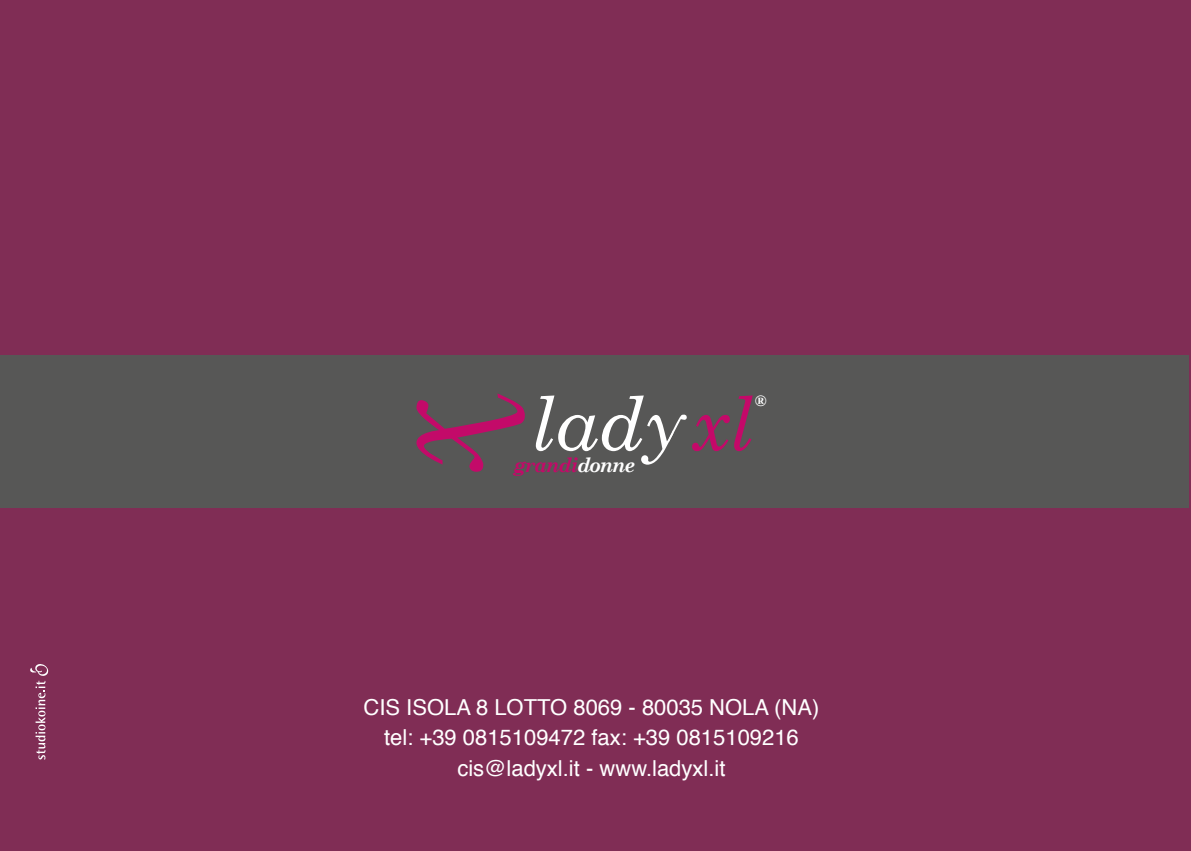
<style>
.page{position:relative;width:1191px;height:851px;background:#fff}
.page>*{position:absolute;margin:0;border:0;box-sizing:border-box;transform-origin:0 0}
.t1{font:22px/30.4px "Helvetica";color:#fff;text-align:center}
.t2{font:italic 700 20px "Century Schoolbook";letter-spacing:-.06em;color:#c30a69}
.t3{font:italic 700 15.4px "Century Schoolbook";color:#fff}
.s1{color:#fff}
</style>
<div class="page">
<div style="left:0;top:0;width:1191px;height:850px;background:#802d55"></div>
<div style="left:0;top:355px;width:1189px;height:152px;background:#575756"></div>
<svg style="left:30px;top:664px;width:18px;height:95px"></svg>
<svg style="left:536px;top:395px;width:216px;height:69px"></svg>
<svg style="left:416px;top:393px;width:109px;height:78px"></svg>
<p class="t2" style="left:514px;top:452px;width:123px">grandi<span class="s1">donne</span></p>
<p class="t3" style="left:754px;top:390px;width:13px">®</p>
<p class="t1" style="left:363px;top:692px;width:457px">CIS ISOLA 8 LOTTO 8069 - 80035 NOLA (NA) tel: +39 0815109472 fax: +39 0815109216 cis@ladyxl.it - www.ladyxl.it</p>
</div>
